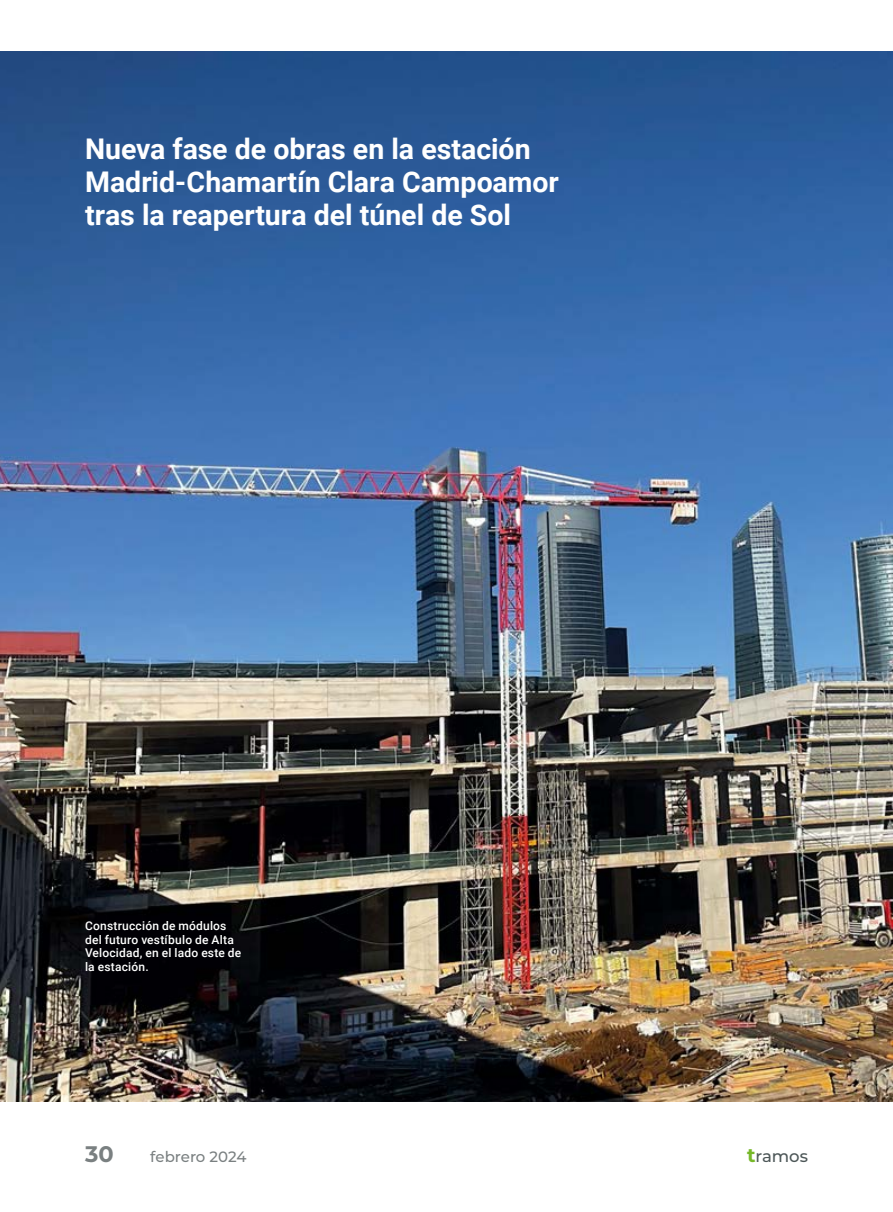
<style>
.page{position:relative;width:893px;height:1212px;background:#fff}
.page>*{position:absolute;margin:0;border:0;box-sizing:border-box;transform-origin:0 0}
.t1{font:700 28.5px/33px "Roboto";color:#fff}
.t2{font:700 22.5px "Montserrat";color:#7a8081}
.t3{font:500 16.5px "Montserrat";letter-spacing:-.005em;color:#4d5758}
.t4{font:500 15px "Montserrat";letter-spacing:-.005em;color:#7a8081}
.t5{font:500 12px/13.5px "Roboto";letter-spacing:.015em;color:#fff}
.s1{font-weight:700;font-size:19.5px;color:#76b828}
</style>
<div class="page">
<img style="left:0;top:52px;width:893px;height:1049px">
<p class="t1" style="left:85px;top:131px;width:475px">Nueva fase de obras en la estación<br>Madrid-Chamartín Clara Campoamor tras la reapertura del túnel de Sol</p>
<p class="t5" style="left:85px;top:919px;width:158px">Construcción de módulos del futuro vestíbulo de Alta<br>Velocidad, en el lado este de la estación.</p>
<p class="t2" style="left:85px;top:1137px;width:30px">30</p>
<p class="t4" style="left:150px;top:1146px;width:98px">febrero 2024</p>
<p class="t3" style="left:747px;top:1144px;width:62px"><span class="s1">t</span>ramos</p>
</div>
